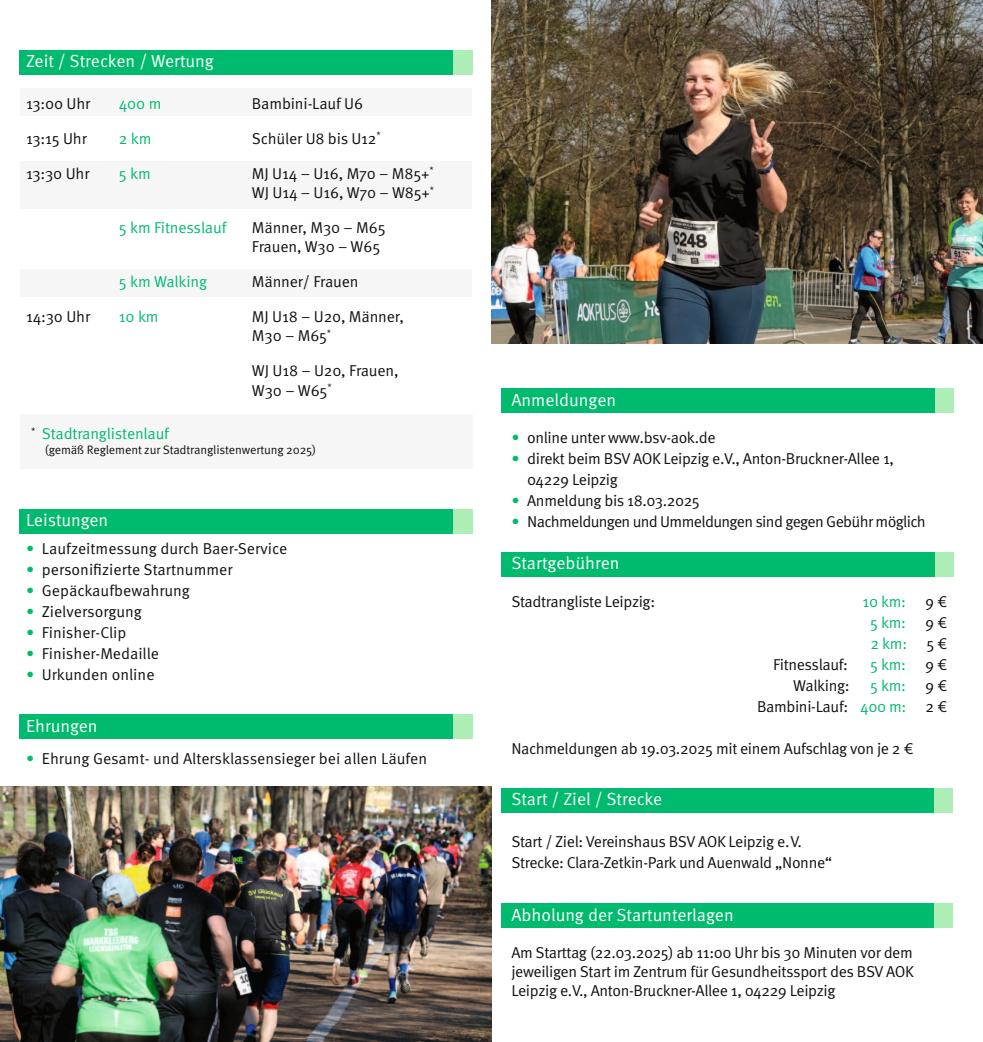
<style>
.page{position:relative;width:983px;height:1042px;background:#fff}
.page>*{position:absolute;margin:0;border:0;box-sizing:border-box;transform-origin:0 0}
.t1{font:17.5px "Meta Pro";color:#fff}
.t2{font:15.75px/19.2px "Meta Pro";letter-spacing:-.025em;color:#11110f}
.t3{font:15.75px "Meta Pro";color:#11110f}
.t4{font:15.75px/21px "Meta Pro";letter-spacing:-.01em;color:#00bb6d;text-align:center}
.t5{font:12.25px "Meta Pro";letter-spacing:-.01em;color:#11110f}
.s1{color:#00bb6d}
.s2{font-size:17.5px;color:#fff}
.s3{color:#11110f}
</style>
<div class="page">
<div style="left:20px;top:414px;width:452px;height:55px;background:#f6f6f6"></div>
<div style="left:20px;top:88px;width:452px;height:28px;background:#f6f6f6"></div>
<div style="left:20px;top:269px;width:452px;height:28px;background:#f6f6f6"></div>
<div style="left:21px;top:161px;width:451px;height:47px;background:#f6f6f6"></div>
<div style="left:20px;top:508px;width:433px;height:25px;background:#00bb6d"></div>
<div style="left:453px;top:508px;width:19px;height:25px;background:#aceeb6"></div>
<div style="left:20px;top:714px;width:433px;height:25px;background:#00bb6d"></div>
<div style="left:453px;top:714px;width:19px;height:25px;background:#aceeb6"></div>
<div style="left:20px;top:50px;width:433px;height:24px;background:#00bb6d"></div>
<div style="left:453px;top:50px;width:19px;height:24px;background:#aceeb6"></div>
<div style="left:501px;top:388px;width:433px;height:25px;background:#00bb6d"></div>
<div style="left:934px;top:388px;width:18px;height:25px;background:#aceeb6"></div>
<div style="left:501px;top:551px;width:433px;height:25px;background:#00bb6d"></div>
<div style="left:934px;top:551px;width:18px;height:25px;background:#aceeb6"></div>
<div style="left:501px;top:788px;width:433px;height:24px;background:#00bb6d"></div>
<div style="left:934px;top:788px;width:18px;height:24px;background:#aceeb6"></div>
<div style="left:501px;top:903px;width:433px;height:25px;background:#00bb6d"></div>
<div style="left:934px;top:903px;width:18px;height:25px;background:#aceeb6"></div>
<img style="left:0;top:786px;width:491px;height:256px">
<img style="left:491px;top:0;width:491px;height:344px">
<p class="t1" style="left:26px;top:53px;width:189px">Zeit / Strecken / Wertung</p>
<p class="t2" style="left:26px;top:94px;width:66px">13:00 Uhr</p>
<p class="t4" style="left:119px;top:94px;width:44px">400 m</p>
<p class="t2" style="left:252px;top:94px;width:113px">Bambini-Lauf U6</p>
<p class="t2" style="left:26px;top:129px;width:62px">13:15 Uhr</p>
<p class="t4" style="left:119px;top:129px;width:34px">2 km</p>
<p class="t2" style="left:252px;top:129px;width:130px">Schüler U8 bis U12<sup>*</sup></p>
<p class="t2" style="left:26px;top:164px;width:65px">13:30 Uhr</p>
<p class="t4" style="left:119px;top:164px;width:33px">5 km</p>
<p class="t2" style="left:252px;top:164px;width:184px">MJ U14 – U16, M70 – M85+<sup>*<br></sup>WJ U14 – U16, W70 – W85+<sup>*</sup></p>
<p class="t4" style="left:119px;top:218px;width:109px">5 km Fitnesslauf</p>
<p class="t2" style="left:252px;top:219px;width:135px">Männer, M30 – M65<br>Frauen, W30 – W65</p>
<p class="t4" style="left:119px;top:272px;width:90px">5 km Walking</p>
<p class="t2" style="left:252px;top:273px;width:108px">Männer/ Frauen</p>
<p class="t2" style="left:26px;top:308px;width:65px">14:30 Uhr</p>
<p class="t4" style="left:119px;top:307px;width:41px">10 km</p>
<p class="t2" style="left:252px;top:308px;width:154px">MJ U18 – U20, Männer,<br>M30 – M65<sup>*</sup></p>
<p class="t2" style="left:252px;top:362px;width:148px">WJ U18 – U20, Frauen,<br>W30 – W65<sup>*</sup></p>
<p class="t4" style="left:31px;top:424px;width:139px"><sup>*</sup> Stadtranglistenlauf</p>
<p class="t5" style="left:45px;top:444px;width:273px">(gemäß Reglement zur Stadtranglistenwertung 2025)</p>
<p class="t1" style="left:26px;top:512px;width:84px">Leistungen</p>
<p class="t3" style="left:26px;top:542px;width:263px"><span class="s1">•</span> Laufzeitmessung durch Baer-Service</p>
<p class="t3" style="left:26px;top:563px;width:208px"><span class="s1">•</span> personifizierte Startnummer</p>
<p class="t3" style="left:26px;top:584px;width:165px"><span class="s1">•</span> Gepäckaufbewahrung</p>
<p class="t3" style="left:26px;top:605px;width:117px"><span class="s1">•</span> Zielversorgung</p>
<p class="t3" style="left:26px;top:626px;width:102px"><span class="s1">•</span> Finisher-Clip</p>
<p class="t3" style="left:26px;top:647px;width:134px"><span class="s1">•</span> Finisher-Medaille</p>
<p class="t3" style="left:26px;top:668px;width:130px"><span class="s1">•</span> Urkunden online</p>
<p class="t1" style="left:26px;top:719px;width:73px">Ehrungen</p>
<p class="t3" style="left:26px;top:752px;width:402px"><span class="s1">•</span> Ehrung Gesamt- und Altersklassensieger bei allen Läufen</p>
<p class="t1" style="left:511px;top:392px;width:106px">Anmeldungen</p>
<p class="t2" style="left:511px;top:429px;width:206px"><span class="s1">•</span> online unter www.bsv-aok.de</p>
<p class="t2" style="left:527px;top:449px;width:368px;line-height:21px;text-indent:-16px"><span class="s1">•</span> direkt beim BSV AOK Leipzig e.V., Anton-Bruckner-Allee 1,<br>04229 Leipzig</p>
<p class="t2" style="left:511px;top:492px;width:190px"><span class="s1">•</span> Anmeldung bis 18.03.2025</p>
<p class="t2" style="left:511px;top:513px;width:435px"><span class="s1">•</span> Nachmeldungen und Ummeldungen sind gegen Gebühr möglich<span class="s2">Ab</span></p>
<p class="t1" style="left:511px;top:555px;width:110px">Startgebühren</p>
<p class="t2" style="left:511px;top:593px;width:145px">Stadtrangliste Leipzig:</p>
<p class="t4" style="left:862px;top:592px;width:86px">10 km: <span class="s3">9 €<br></span>5 km: <span class="s3">9 €<br></span>2 km: <span class="s3">5 €</span></p>
<p class="t2" style="left:773px;top:656px;width:76px">Fitnesslauf:</p>
<p class="t4" style="left:870px;top:655px;width:79px">5 km: <span class="s3">9 €</span></p>
<p class="t2" style="left:793px;top:677px;width:58px">Walking:</p>
<p class="t2" style="left:756px;top:676px;width:192px;line-height:21px;text-align:right"><span class="s1">5 km:</span> 9 €<br>Bambini-Lauf: <span class="s1">400 m:</span> 2 €</p>
<p class="t2" style="left:511px;top:740px;width:404px">Nachmeldungen ab 19.03.2025 mit einem Aufschlag von je 2 €</p>
<p class="t1" style="left:511px;top:791px;width:152px">Start / Ziel / Strecke</p>
<p class="t2" style="left:511px;top:832px;width:322px;line-height:21px">Start / Ziel: Vereinshaus BSV AOK Leipzig e. V.<br>Strecke: Clara-Zetkin-Park und Auenwald „Nonne“</p>
<p class="t1" style="left:511px;top:907px;width:224px">Abholung der Startunterlagen</p>
<p class="t2" style="left:511px;top:944px;width:404px;text-align:justify">Am Starttag (22.03.2025) ab 11:00 Uhr bis 30 Minuten vor dem jeweiligen Start im Zentrum für Gesundheitssport des BSV AOK Leipzig e.V., Anton-Bruckner-Allee 1, 04229 Leipzig</p>
</div>
